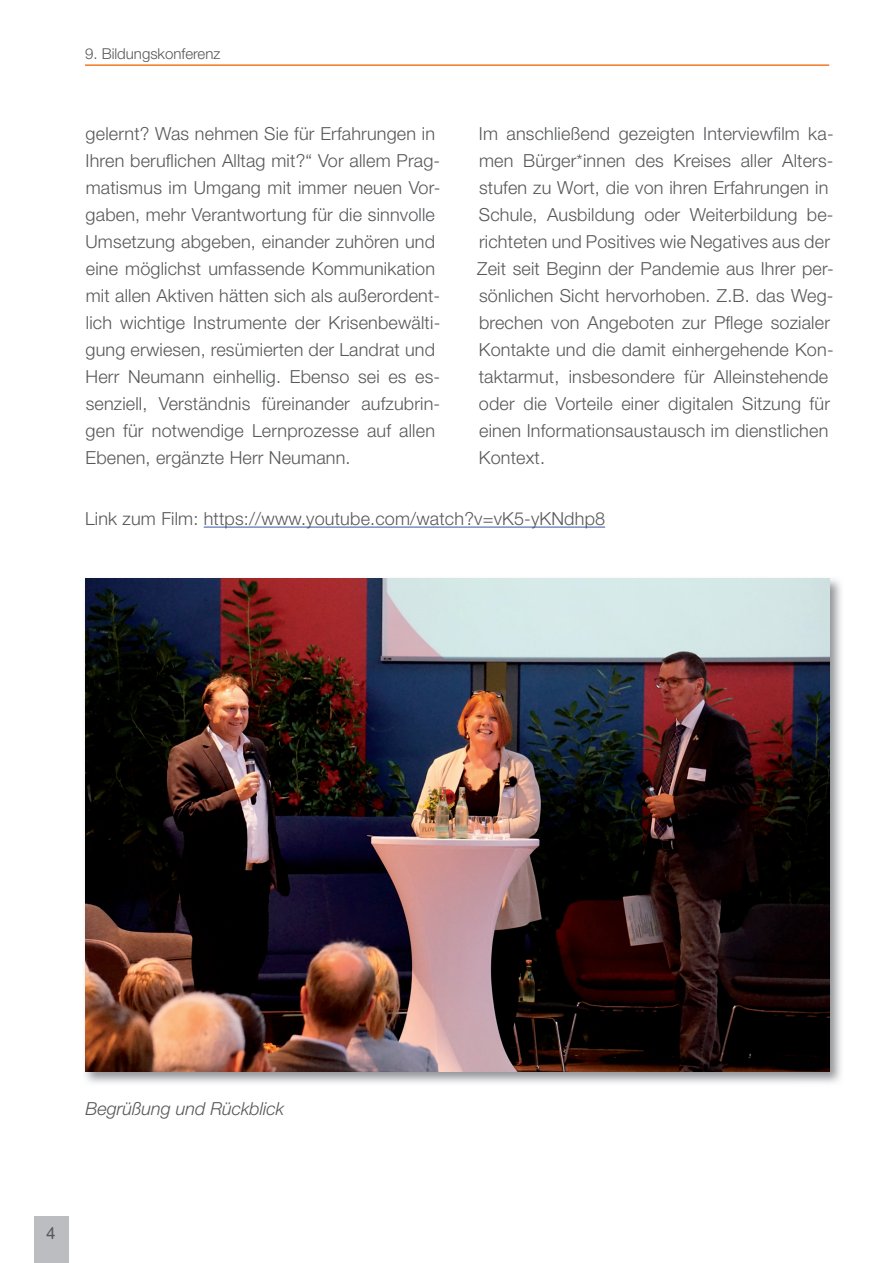
<style>
.page{position:relative;width:893px;height:1263px;background:#fff}
.page>*{position:absolute;margin:0;border:0;box-sizing:border-box;transform-origin:0 0}
.t1{font:300 18px/27px "Helvetica Neue LT Std";letter-spacing:.01em;color:#57585a}
.t2{font:italic 300 18px "Helvetica Neue LT Std";color:#57585a}
.t3{font:16.5px "Arial";color:#57585a}
.t4{font:300 15px "Helvetica Neue LT Std";color:#57585a}
</style>
<div class="page">
<div style="left:34px;top:1216px;width:34px;height:47px;background:#bcbdc0"></div>
<hr style="left:85px;top:64px;width:744px;height:2px;background:#f47721">
<img style="left:85px;top:578px;width:756px;height:505px">
<img style="left:85px;top:578px;width:744px;height:493px">
<hr style="left:204px;top:527px;width:401px;height:1px;background:#3854a4">
<p class="t4" style="left:85px;top:45px;width:137px">9. Bildungskonferenz</p>
<p class="t1" style="left:85px;top:120px;width:356px">gelernt? Was nehmen Sie für Erfahrungen in Ihren beruflichen Alltag mit?“ Vor allem Prag&shy;matismus im Umgang mit immer neuen Vor&shy;gaben, mehr Verantwortung für die sinnvolle Umsetzung abgeben, einander zuhören und eine möglichst umfassende Kommunikation mit allen Aktiven hätten sich als außerordent&shy;lich wichtige Instrumente der Krisenbewälti&shy;gung erwiesen, resümierten der Landrat und Herr Neumann einhellig. Ebenso sei es es&shy;senziell, Verständnis füreinander aufzubrin&shy;gen für notwendige Lernprozesse auf allen Ebenen, ergänzte Herr Neumann.</p>
<p class="t1" style="left:477px;top:120px;width:358px">Im anschließend gezeigten Interviewfilm ka&shy;men Bürger*innen des Kreises aller Alters&shy;stufen zu Wort, die von ihren Erfahrungen in Schule, Ausbildung oder Weiterbildung be&shy;richteten und Positives wie Negatives aus der Zeit seit Beginn der Pandemie aus Ihrer per&shy;sönlichen Sicht hervorhoben. Z.B. das Weg&shy;brechen von Angeboten zur Pflege sozialer Kontakte und die damit einhergehende Kon&shy;taktarmut, insbesondere für Alleinstehende oder die Vorteile einer digitalen Sitzung für einen Informationsaustausch im dienstlichen Kontext.</p>
<p class="t1" style="left:85px;top:505px;width:522px">Link zum Film: https://www.youtube.com/watch?v=vK5-yKNdhp8</p>
<p class="t2" style="left:85px;top:1098px;width:200px">Begrüßung und Rückblick</p>
<p class="t3" style="left:46px;top:1222px;width:11px">4</p>
</div>
